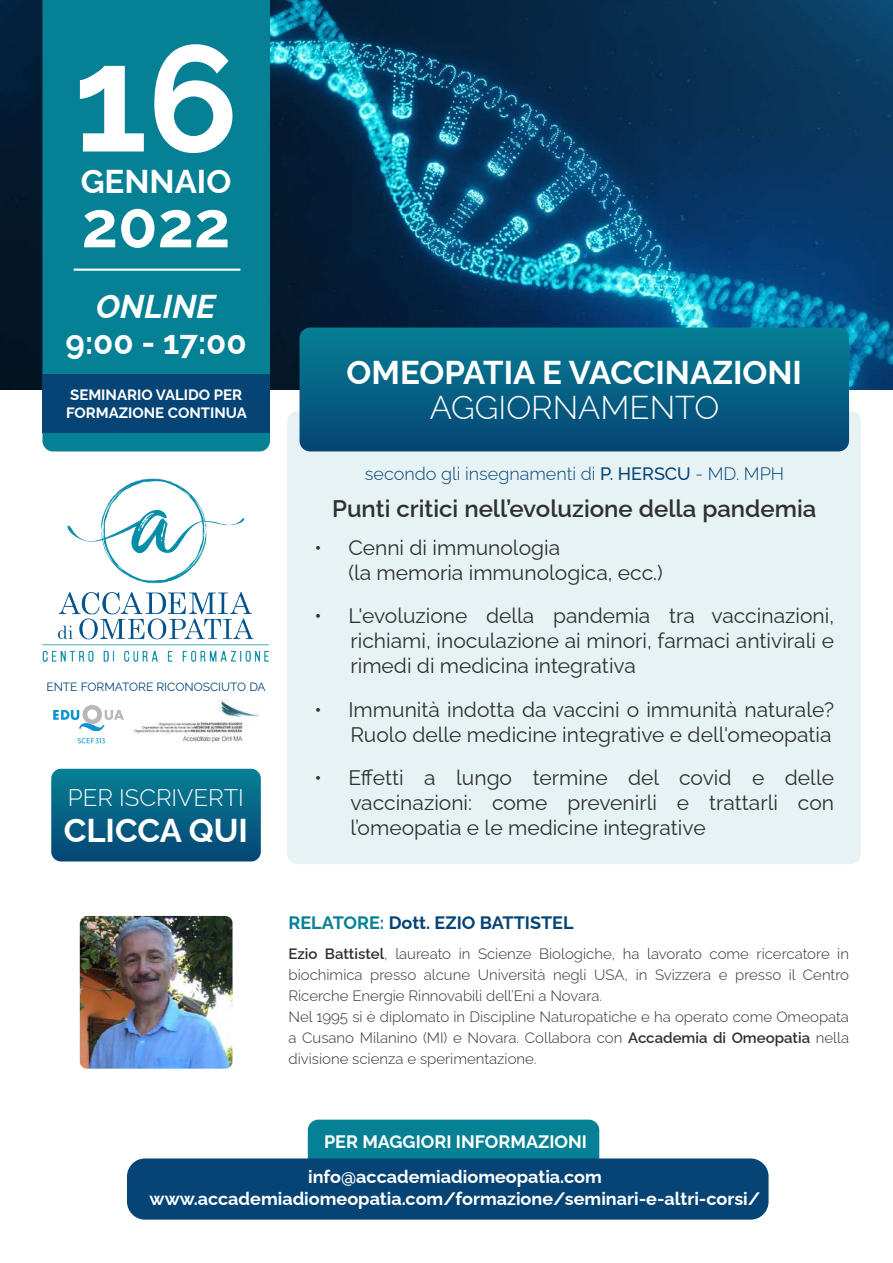
<style>
.page{position:relative;width:893px;height:1263px;background:#fff}
.page>*{position:absolute;margin:0;border:0;box-sizing:border-box;transform-origin:0 0}
.t1{font:700 150px "Raleway";color:#fff}
.t2{font:700 64.5px "Raleway";color:#fff}
.t3{font:700 33px "Raleway";color:#fff}
.t4{font:300 33px "Raleway";color:#fff}
.t5{font:italic 700 33px "Raleway";color:#fff}
.t6{font:600 24px "Raleway";color:#303030}
.t7{font:300 24px "Raleway";color:#fff}
.t8{font:21px/25.2px "Raleway";color:#303030;text-align:justify}
.t9{font:700 18px/35.5px "Raleway";color:#fff;text-align:center}
.t10{font:300 18px "Raleway";color:#064475}
.t11{font:700 18px "Raleway";color:#064475}
.t12{font:300 15px/21px "Raleway";color:#303030}
.t13{font:700 15px/18px "Raleway";color:#fff}
.t14{font:12px "Raleway";color:#064475}
.s1{font-weight:500}
.s2{color:#068094}
.s3{font-weight:600}
</style>
<div class="page">
<div style="left:308px;top:1120px;width:291px;height:38px;background:#068094"></div>
<div style="left:127px;top:1158px;width:642px;height:62px;background:#064475;border-radius:18px"></div>
<img style="left:0;top:0;width:893px;height:389px">
<div style="left:287px;top:411px;width:574px;height:453px;background:#e6f2f4;border-radius:11px"></div>
<div style="left:42px;top:0;width:228px;height:437px;background:#068094"></div>
<svg style="left:300px;top:328px;width:549px;height:123px;background:#066284"></svg>
<img style="left:42px;top:437px;width:228px;height:225px">
<hr style="left:74px;top:269px;width:166px;height:2px;background:#fff">
<div style="left:42px;top:374px;width:228px;height:59px;background:#064475"></div>
<img style="left:80px;top:916px;width:152px;height:153px">
<svg style="left:51px;top:769px;width:210px;height:92px;background:#076385"></svg>
<svg style="left:53px;top:705px;width:71px;height:26px"></svg>
<svg style="left:78px;top:738px;width:27px;height:5px"></svg>
<img style="left:134px;top:699px;width:125px;height:44px">
<h1 class="t1" style="left:73px;top:-21px;width:167px">16</h1>
<h3 class="t3" style="left:81px;top:155px;width:152px">GENNAIO</h3>
<h2 class="t2" style="left:82px;top:173px;width:150px">2022</h2>
<h3 class="t5" style="left:96px;top:280px;width:121px">ONLINE</h3>
<h3 class="t3" style="left:66px;top:316px;width:183px">9:00 - 17:00</h3>
<p class="t13" style="left:66px;top:384px;width:182px">SEMINARIO VALIDO PER<br>FORMAZIONE CONTINUA</p>
<p class="t14" style="left:46px;top:678px;width:221px">ENTE FORMATORE RICONOSCIUTO DA</p>
<p class="t7" style="left:68px;top:778px;width:177px">PER ISCRIVERTI</p>
<h3 class="t3" style="left:64px;top:804px;width:186px">CLICCA QUI</h3>
<h3 class="t3" style="left:347px;top:346px;width:457px">OMEOPATIA E VACCINAZIONI</h3>
<h3 class="t4" style="left:430px;top:381px;width:291px">AGGIORNAMENTO</h3>
<p class="t10" style="left:365px;top:459px;width:421px">secondo gli insegnamenti di <span class="s1">P. HERSCU</span> - MD. MPH</p>
<p class="t6" style="left:332px;top:490px;width:486px">Punti critici nell’evoluzione della pandemia</p>
<p class="t8" style="left:348px;top:532px;width:316px;text-indent:-34px">• Cenni di immunologia<br>(la memoria immunologica, ecc.)</p>
<p class="t8" style="left:350px;top:600px;width:485px;text-indent:-36px">• L'evoluzione della pandemia tra vaccinazioni, richiami, inoculazione ai minori, farmaci antivirali e rimedi di medicina integrativa</p>
<p class="t8" style="left:314px;top:694px;width:521px;text-align:right">• Immunità indotta da vaccini o immunità naturale?<br>Ruolo delle medicine integrative e dell'omeopatia</p>
<p class="t8" style="left:350px;top:762px;width:485px;text-indent:-36px">• Effetti a lungo termine del covid e delle vaccinazioni: come prevenirli e trattarli con l’omeopatia e le medicine integrative</p>
<p class="t11" style="left:289px;top:908px;width:287px"><span class="s2">RELATORE:</span> Dott. EZIO BATTISTEL</p>
<p class="t12" style="left:288px;top:941px;width:562px"><span class="s3">Ezio Battistel</span>, laureato in Scienze Biologiche, ha lavorato come ricercatore in biochimica presso alcune Università negli USA, in Svizzera e presso il Centro Ricerche Energie Rinnovabili dell’Eni a Novara.<br>Nel 1995 si è diplomato in Discipline Naturopatiche e ha operato come Omeopata a Cusano Milanino (MI) e Novara. Collabora con <span class="s3">Accademia di Omeopatia</span> nella divisione scienza e sperimentazione.</p>
<p class="t9" style="left:308px;top:1121px;width:295px">PER MAGGIORI INFORMAZIONI info@accademiadiomeopatia.com</p>
<p class="t9" style="left:150px;top:1179px;width:612px">www.accademiadiomeopatia.com/formazione/seminari-e-altri-corsi/</p>
</div>
